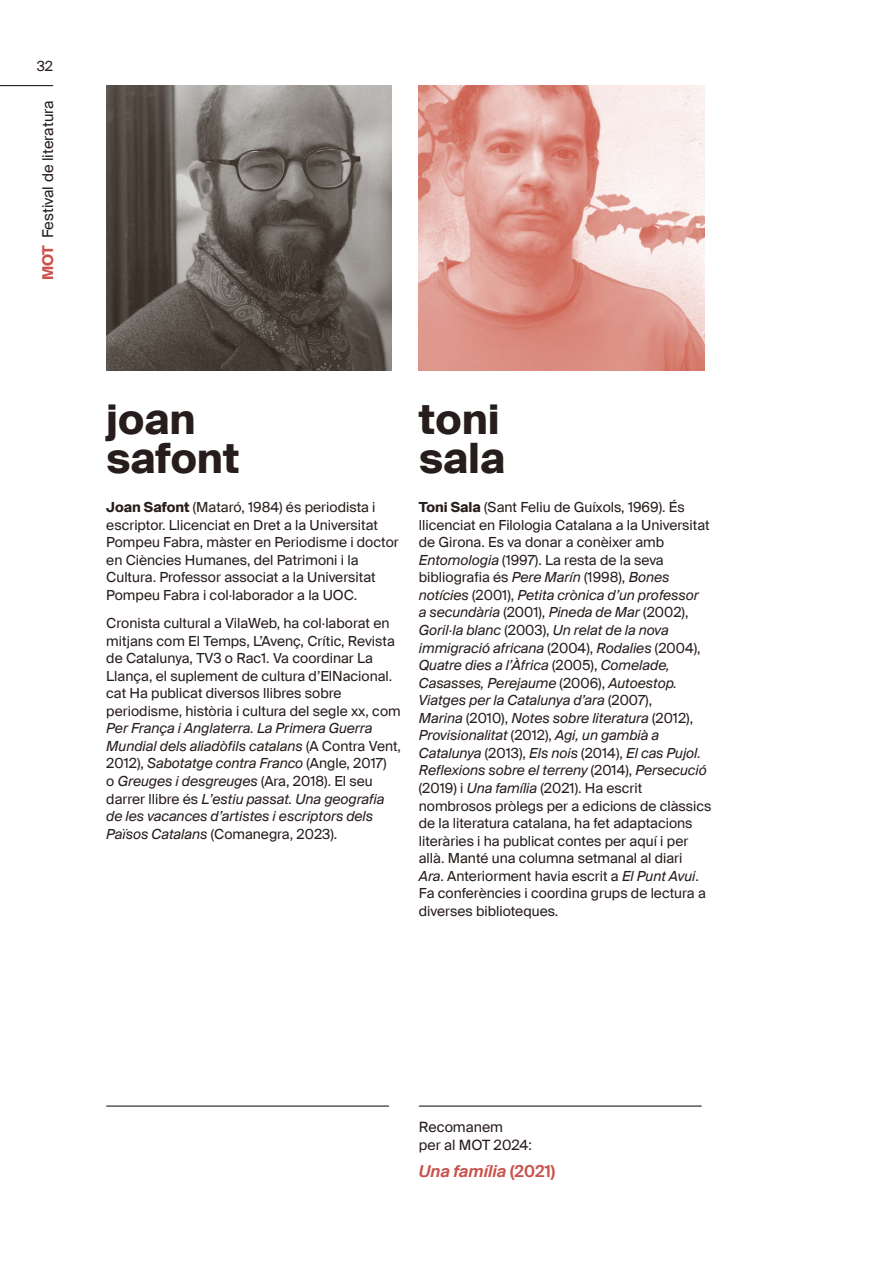
<style>
.page{position:relative;width:893px;height:1263px;background:#fff}
.page>*{position:absolute;margin:0;border:0;box-sizing:border-box;transform-origin:0 0}
.t1{font:700 42px/39px "Suisse Intl";color:#271d1c}
.t2{font:italic 600 16.5px "Suisse Intl";color:#c9524c}
.t3{font:15px "Suisse Intl";color:#271d1c}
.t4{font:14.25px/18px "Suisse Intl";color:#271d1c}
.t5{font:13.95px/17.5px "Suisse Intl";color:#271d1c}
.t6{font:italic 13.95px/17.5px "Suisse Intl";color:#271d1c}
.s1{font-weight:700;color:#c9524c}
.s2{font-weight:700}
.s3{font-style:normal}
.s4{font-style:italic}
</style>
<div class="page">
<hr style="left:0;top:85px;width:53px;height:1px;background:#231f20">
<img style="left:419px;top:85px;width:285px;height:285px">
<hr style="left:419px;top:1105px;width:283px;height:2px;background:#271d1c">
<img style="left:106px;top:85px;width:285px;height:285px">
<hr style="left:106px;top:1105px;width:283px;height:2px;background:#271d1c">
<p class="t5" style="left:37px;top:58px;width:18px">32</p>
<p class="t3" style="left:38px;top:280px;width:181px;rotate:-90deg"><span class="s1">MOT</span> Festival de literatura</p>
<h1 class="t1" style="left:106px;top:401px;width:135px">joan safont</h1>
<p class="t5" style="left:106px;top:499px;width:294px"><span class="s2">Joan Safont</span> (Mataró, 1984) és periodista i escriptor. Llicenciat en Dret a la Universitat Pompeu Fabra, màster en Periodisme i doctor en Ciències Humanes, del Patrimoni i la Cultura. Professor associat a la Universitat Pompeu Fabra i col·laborador a la UOC.</p>
<p class="t5" style="left:106px;top:615px;width:296px">Cronista cultural a VilaWeb, ha col·laborat en mitjans com El Temps, L’Avenç, Crític, Revista de Catalunya, TV3 o Rac1. Va coordinar La Llança, el suplement de cultura d’ElNacional. cat Ha publicat diversos llibres sobre periodisme, història i cultura del segle xx, com</p>
<p class="t6" style="left:106px;top:720px;width:296px">Per França i Anglaterra. La Primera Guerra Mundial dels aliadòfils catalans <span class="s3">(A Contra Vent, 2012),</span> Sabotatge contra Franco <span class="s3">(Angle, 2017)<br>o</span> Greuges i desgreuges <span class="s3">(Ara, 2018). El seu darrer llibre és</span> L’estiu passat. Una geografia de les vacances d’artistes i escriptors dels Països Catalans <span class="s3">(Comanegra, 2023).</span></p>
<h1 class="t1" style="left:419px;top:401px;width:88px">toni sala</h1>
<p class="t5" style="left:419px;top:499px;width:294px"><span class="s2">Toni Sala</span> (Sant Feliu de Guíxols, 1969). És llicenciat en Filologia Catalana a la Universitat de Girona. Es va donar a conèixer amb <span class="s4">Entomologia</span> (1997). La resta de la seva bibliografia és <span class="s4">Pere Marín</span> (1998), <span class="s4">Bones notícies</span> (2001), <span class="s4">Petita crònica d’un professor<br>a secundària</span> (2001), <span class="s4">Pineda de Mar</span> (2002), <span class="s4">Goril·la blanc</span> (2003), <span class="s4">Un relat de la nova immigració africana</span> (2004), <span class="s4">Rodalies</span> (2004), <span class="s4">Quatre dies a l’Àfrica</span> (2005), <span class="s4">Comelade, Casasses, Perejaume</span> (2006), <span class="s4">Autoestop.<br>Viatges per la Catalunya d’ara</span> (2007),<br><span class="s4">Marina</span> (2010), <span class="s4">Notes sobre literatura</span> (2012), <span class="s4">Provisionalitat</span> (2012), <span class="s4">Agi, un gambià a Catalunya</span> (2013), <span class="s4">Els nois</span> (2014), <span class="s4">El cas Pujol.<br>Reflexions sobre el terreny</span> (2014), <span class="s4">Persecució </span>(2019) i <span class="s4">Una família</span> (2021). Ha escrit nombrosos pròlegs per a edicions de clàssics de la literatura catalana, ha fet adaptacions literàries i ha publicat contes per aquí i per allà. Manté una columna setmanal al diari<br><span class="s4">Ara</span>. Anteriorment havia escrit a <span class="s4">El Punt Avui</span>.<br>Fa conferències i coordina grups de lectura a diverses biblioteques.</p>
<p class="t4" style="left:419px;top:1118px;width:114px">Recomanem<br>per al MOT 2024:</p>
<p class="t2" style="left:419px;top:1160px;width:138px">Una família <span class="s3">(2021)</span></p>
</div>
